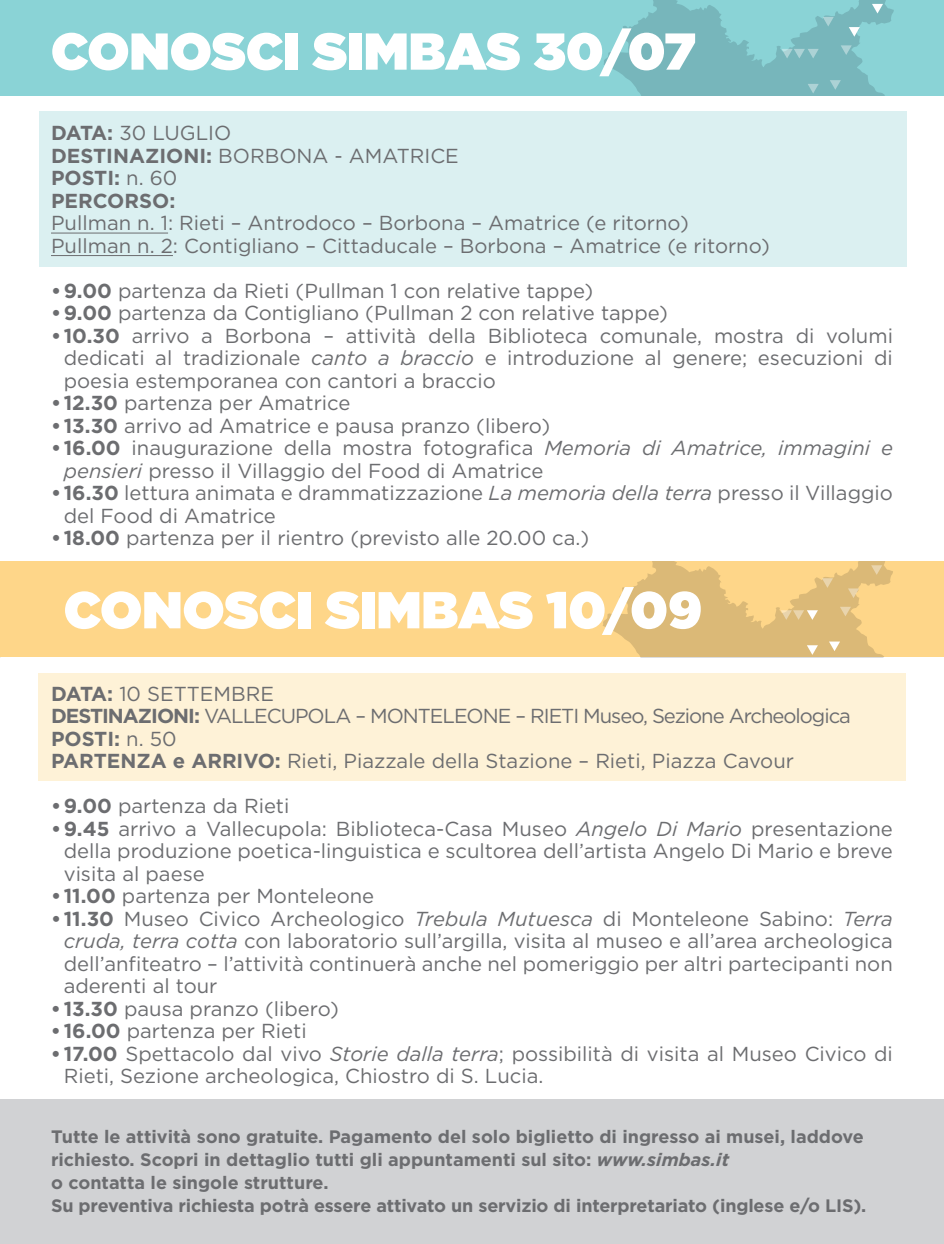
<style>
.page{position:relative;width:944px;height:1244px;background:#fff}
.page>*{position:absolute;margin:0;border:0;box-sizing:border-box;transform-origin:0 0}
.t1{font:51.75px "Gotham Ultra";color:#fff}
.t2{font:20.25px/22.5px "Gotham";color:#6c6d70}
.t3{font:700 20.25px/22.5px "Gotham";color:#6c6d70}
.t4{font:700 18px/23.2px "Gotham";color:#6c6d70}
.s1{font-weight:400}
.s2{font-weight:700}
.s3{font-style:italic}
</style>
<div class="page">
<div style="left:1px;top:0;width:943px;height:96px;background:#8ad3d6"></div>
<svg style="left:0;top:0;width:1px;height:96px"></svg>
<svg style="left:604px;top:0;width:290px;height:96px"></svg>
<div style="left:39px;top:112px;width:867px;height:155px;background:#dbf0f1"></div>
<hr style="left:51px;top:233px;width:117px;height:1px;background:#6c6d70">
<hr style="left:51px;top:255px;width:122px;height:1px;background:#6c6d70">
<div style="left:0;top:561px;width:944px;height:96px;background:#fed689"></div>
<svg style="left:603px;top:561px;width:290px;height:96px"></svg>
<div style="left:38px;top:673px;width:868px;height:107px;background:#fef2d7"></div>
<div style="left:0;top:1099px;width:944px;height:145px;background:#d1d2d4"></div>
<h1 class="t1" style="left:51px;top:21px;width:646px">CONOSCI SIMBAS 30/07</h1>
<p class="t3" style="left:51px;top:121px;width:115px">DATA: <span class="s1">30 LUGLIO<br></span>DESTINA</p>
<p class="t3" style="left:145px;top:144px;width:27px">ZIONI</p>
<p class="t2" style="left:206px;top:144px;width:29px"><span class="s2">:</span> BORBONA</p>
<p class="t2" style="left:335px;top:144px;width:29px">- AMATRICE</p>
<p class="t3" style="left:51px;top:166px;width:128px">POSTI : <span class="s1">n. 60<br></span>PERCOR</p>
<p class="t3" style="left:139px;top:189px;width:38px">SO:</p>
<p class="t2" style="left:51px;top:212px;width:720px">Pullman n. 1: Rieti – Antrodoco – Borbona – Amatrice (e ritorno)<br>Pullman n. 2: Contigliano – Cittaducale – Borbona – Amatrice (e ritorno)</p>
<p class="t2" style="left:51px;top:279px;width:544px"><span class="s2">• 9.00</span> partenza da Rieti (Pullman 1 con relative tappe)</p>
<p class="t2" style="left:51px;top:302px;width:618px"><span class="s2">• 9.00</span> partenza da Contigliano (Pullman 2 con relative tappe)</p>
<p class="t2" style="left:64px;top:324px;width:831px;text-align:justify;text-indent:-13px"><span class="s2">• 10.30</span> arrivo a Borbona – attività della Biblioteca comunale, mostra di volumi dedicati al tradizionale <span class="s3">canto a braccio</span> e introduzione al genere; esecuzioni di poesia estemporanea con cantori a braccio</p>
<p class="t2" style="left:51px;top:392px;width:301px"><span class="s2">• 12.30</span> partenza per Amatrice</p>
<p class="t2" style="left:51px;top:414px;width:501px"><span class="s2">• 13.30</span> arrivo ad Amatrice e pausa pranzo (libero)</p>
<p class="t2" style="left:64px;top:437px;width:831px;text-indent:-13px"><span class="s2">• 16.00</span> inaugurazione della mostra fotografica <span class="s3">Memoria di Amatrice, immagini e pensieri</span> presso il Villaggio del Food di Amatrice</p>
<p class="t2" style="left:64px;top:482px;width:831px;text-indent:-13px"><span class="s2">• 16.30</span> lettura animata e drammatizzazione <span class="s3">La memoria della terra</span> presso il Villaggio del Food di Amatrice</p>
<p class="t2" style="left:51px;top:527px;width:540px"><span class="s2">• 18.00</span> partenza per il rientro (previsto alle 20.00 ca.)</p>
<h1 class="t1" style="left:64px;top:580px;width:640px">CONOSCI SIMBAS 10/09</h1>
<p class="t3" style="left:51px;top:682px;width:124px">DATA: <span class="s1">10 SETTEMBRE<br></span>DESTINAZIONI</p>
<p class="t2" style="left:194px;top:704px;width:37px"><span class="s2">:</span> VALLECU</p>
<p class="t2" style="left:295px;top:704px;width:28px">POLA</p>
<p class="t2" style="left:355px;top:704px;width:30px">– MONTELEONE</p>
<p class="t2" style="left:515px;top:704px;width:25px">– RIETI</p>
<p class="t2" style="left:583px;top:704px;width:269px">M useo, Sezione Archeologica</p>
<p class="t3" style="left:51px;top:727px;width:156px">POSTI : <span class="s1">n. 50<br></span>PARTEN ZA e ARRIVO</p>
<p class="t2" style="left:275px;top:749px;width:521px"><span class="s2">:</span> Rieti, Piazzale della Stazione – Rieti, Piazza Cavour</p>
<p class="t2" style="left:51px;top:794px;width:240px"><span class="s2">• 9.00</span> partenza da Rieti</p>
<p class="t2" style="left:64px;top:817px;width:831px;text-align:justify;text-indent:-13px"><span class="s2">• 9.45</span> arrivo a Vallecupola: Biblioteca-Casa M useo <span class="s3">Angelo Di Mario</span> presentazione della produzione poetica-linguistica e scultorea dell’artista Angelo Di Mario e breve visita al paese</p>
<p class="t2" style="left:51px;top:884px;width:325px"><span class="s2">• 11.00</span> partenza per Monteleone</p>
<p class="t2" style="left:64px;top:907px;width:831px;text-align:justify;text-indent:-13px"><span class="s2">• 11.30</span> M useo Civico Archeologico <span class="s3">Trebula Mutuesca</span> di M onteleone Sabino: <span class="s3">Terra cruda, terra cotta</span> con laboratorio sull’argilla, visita al museo e all’area archeologica dell’anfiteatro – l’attività continuerà anche nel pomeriggio per altri partecipanti non aderenti al tour</p>
<p class="t2" style="left:51px;top:997px;width:289px"><span class="s2">• 13.30</span> pausa pranzo (libero)</p>
<p class="t2" style="left:51px;top:1019px;width:257px"><span class="s2">• 16.00</span> partenza per Rieti</p>
<p class="t2" style="left:64px;top:1042px;width:831px;text-indent:-13px"><span class="s2">• 17.00</span> Spettacolo dal vivo <span class="s3">Storie dalla terra</span>; possibilità di visita al M useo Civico di<br>Rieti, Sezione archeologica, Chiostro di S. Lucia.</p>
<p class="t4" style="left:51px;top:1124px;width:817px">Tutte le attività sono gratuite. Pagamento del solo biglietto di ingresso ai musei, laddove richiesto. Scopri in dettaglio tutti gli appuntamenti sul sito: <span class="s3">www.simbas.it<br></span>o contatta le singole strutture.<br>Su preventiva richiesta potrà essere attivato un servizio di interpretariato (inglese e/o LI S).</p>
</div>
